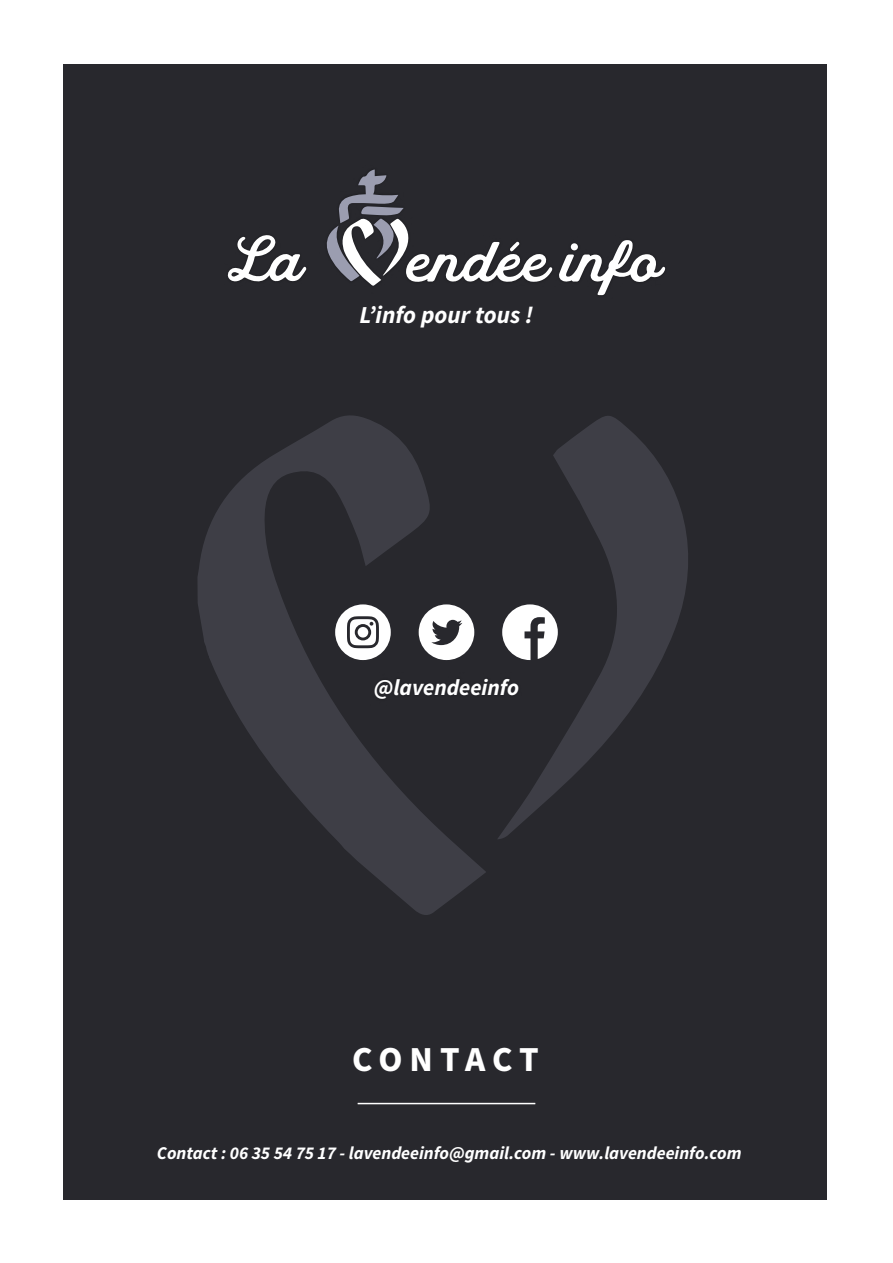
<style>
.page{position:relative;width:893px;height:1263px;background:#fff}
.page>*{position:absolute;margin:0;border:0;box-sizing:border-box;transform-origin:0 0}
.t1{font:700 35.1px "Source Sans Pro";letter-spacing:.19em;color:#fff}
.t2{font:italic 700 24.45px "Source Sans Pro";color:#fff}
.t3{font:italic 700 22.65px "Source Sans Pro";color:#fff}
.t4{font:italic 700 18px "Source Sans Pro";color:#fff}
</style>
<div class="page">
<div style="left:63px;top:64px;width:764px;height:1136px;background:#28282d"></div>
<hr style="left:358px;top:1103px;width:177px;height:1px;background:#fff">
<svg style="left:559px;top:240px;width:106px;height:55px"></svg>
<svg style="left:227px;top:235px;width:80px;height:47px"></svg>
<svg style="left:326px;top:170px;width:226px;height:116px"></svg>
<div style="left:571px;top:243px;width:7px;height:7px;background:#fff;border-radius:50%"></div>
<svg style="left:197px;top:415px;width:289px;height:500px"></svg>
<svg style="left:498px;top:416px;width:190px;height:423px"></svg>
<img style="left:370px;top:672px;width:153px;height:33px">
<svg style="left:502px;top:604px;width:56px;height:56px"></svg>
<svg style="left:419px;top:604px;width:55px;height:56px"></svg>
<svg style="left:335px;top:604px;width:56px;height:56px"></svg>
<h2 class="t2" style="left:359px;top:298px;width:175px">L’info pour tous !</h2>
<p class="t3" style="left:374px;top:672px;width:147px">@lavendeeinfo</p>
<h1 class="t1" style="left:352px;top:1036px;width:188px">CONTACT</h1>
<p class="t4" style="left:157px;top:1141px;width:586px">Contact : 06 35 54 75 17 - lavendeeinfo@gmail.com - www.lavendeeinfo.com</p>
</div>
